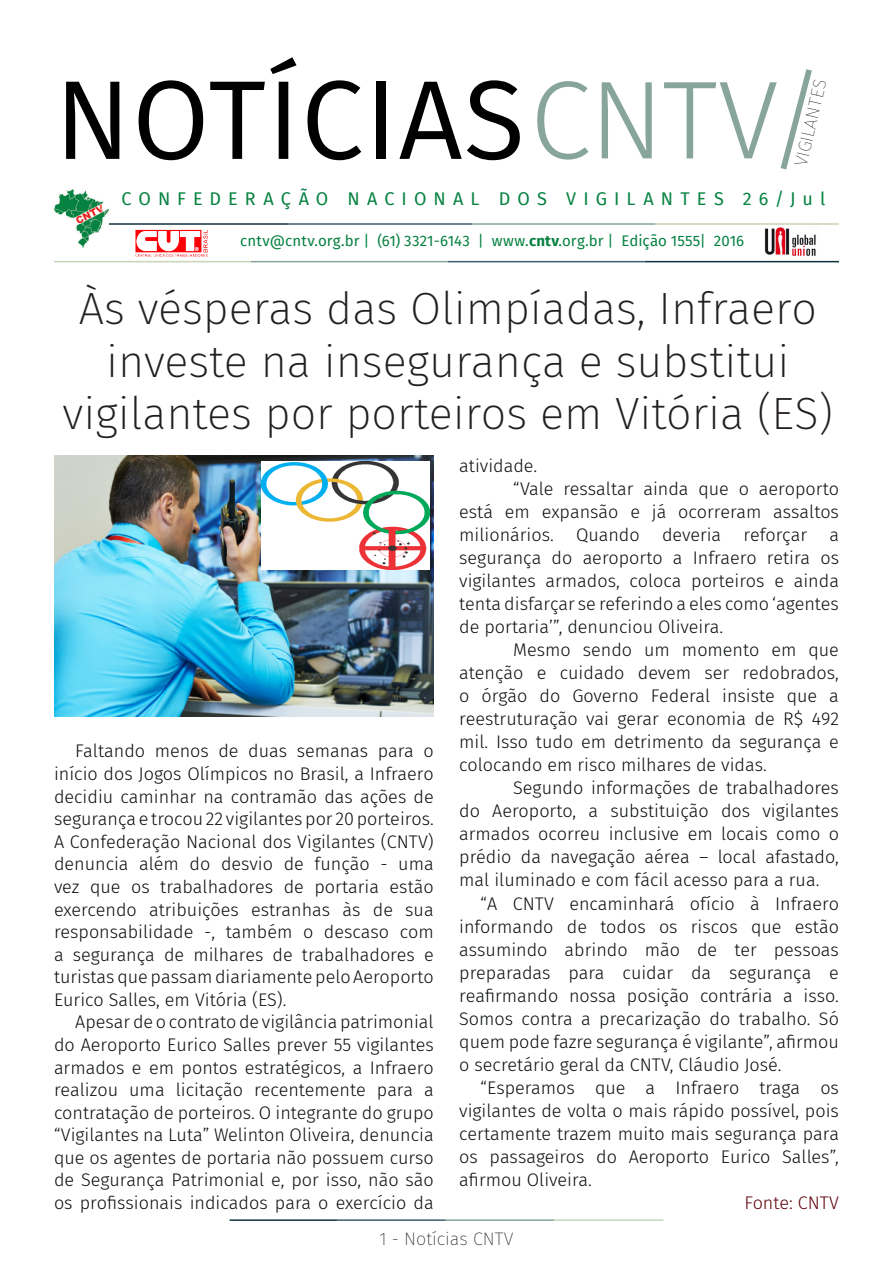
<style>
.page{position:relative;width:893px;height:1263px;background:#fff}
.page>*{position:absolute;margin:0;border:0;box-sizing:border-box;transform-origin:0 0}
.t1{font:112.2px "Fira Sans";letter-spacing:.01em;color:#000}
.t2{font:200 45px/52.5px "Fira Sans";color:#231f20;text-align:center}
.t3{font:300 18.15px/23.1px "Fira Sans";color:#080d0b;text-align:justify}
.t4{font:300 18.15px "Fira Sans";color:#5e000b}
.t5{font:18px "Fira Sans";letter-spacing:.395em;color:#068241}
.t6{font:200 18px "Fira Sans";color:#231f20}
.t7{font:100 18px "Fira Sans";color:#000001}
.t8{font:15px "Fira Sans";letter-spacing:.005em;color:#068241}
.s1{font-weight:300;font-size:111px;color:#87a59a}
.s2{font-weight:700}
</style>
<div class="page">
<hr style="left:230px;top:1219px;width:107px;height:2px;background:#0e323f">
<hr style="left:337px;top:1219px;width:109px;height:2px;background:#3a5f6d">
<hr style="left:446px;top:1219px;width:109px;height:2px;background:#87a59a">
<hr style="left:555px;top:1219px;width:108px;height:2px;background:#c6d5b7">
<img style="left:135px;top:229px;width:73px;height:28px">
<img style="left:764px;top:227px;width:54px;height:34px">
<hr style="left:108px;top:223px;width:181px;height:2px;background:#0e323f">
<hr style="left:289px;top:223px;width:183px;height:2px;background:#3a5f6d">
<hr style="left:472px;top:223px;width:184px;height:2px;background:#87a59a">
<hr style="left:656px;top:223px;width:183px;height:2px;background:#c6d5b7">
<hr style="left:645px;top:261px;width:194px;height:1px;background:#0e323f">
<hr style="left:448px;top:261px;width:197px;height:1px;background:#3a5f6d">
<hr style="left:251px;top:261px;width:197px;height:1px;background:#87a59a">
<hr style="left:54px;top:261px;width:197px;height:1px;background:#c6d5b7">
<img style="left:54px;top:190px;width:54px;height:57px">
<img style="left:54px;top:455px;width:380px;height:261px">
<img style="left:261px;top:461px;width:168px;height:109px">
<p class="t1" style="left:55px;top:36px;width:772px">NOTÍCIAS<span class="s1">CNTV/</span></p>
<p class="t7" style="left:788px;top:163px;width:90px;rotate:-77deg">VIGILANTES</p>
<p class="t5" style="left:122px;top:185px;width:705px">CONFEDERAÇÃO NACIONAL DOS VIGILANTES 26/Jul</p>
<p class="t8" style="left:240px;top:230px;width:505px">cntv@cntv.org.br | (61) 3321-6143 | www.<span class="s2">cntv</span>.org.br | Edição 1555| 2016</p>
<p class="t2" style="left:63px;top:282px;width:772px">Às vésperas das Olimpíadas, Infraero investe na insegurança e substitui vigilantes por porteiros em Vitória (ES)</p>
<p class="t3" style="left:54px;top:740px;width:381px;line-height:22.5px;text-indent:21px">Faltando menos de duas semanas para o início dos Jogos Olímpicos no Brasil, a Infraero decidiu caminhar na contramão das ações de segurança e trocou 22 vigilantes por 20 porteiros.<br>A Confederação Nacional dos Vigilantes (CNTV) denuncia além do desvio de função - uma vez que os trabalhadores de portaria estão exercendo atribuições estranhas às de sua responsabilidade -, também o descaso com a segurança de milhares de trabalhadores e turistas que passam diariamente pelo Aeroporto Eurico Salles, em Vitória (ES).</p>
<p class="t3" style="left:54px;top:1011px;width:381px;line-height:22.5px;text-indent:21px">Apesar de o contrato de vigilância patrimonial do Aeroporto Eurico Salles prever 55 vigilantes armados e em pontos estratégicos, a Infraero realizou uma licitação recentemente para a contratação de porteiros. O integrante do grupo “Vigilantes na Luta” Welinton Oliveira, denuncia que os agentes de portaria não possuem curso de Segurança Patrimonial e, por isso, não são os profissionais indicados para o exercício da</p>
<p class="t3" style="left:459px;top:454px;width:80px">atividade.</p>
<p class="t3" style="left:459px;top:477px;width:381px;text-indent:54px">“Vale ressaltar ainda que o aeroporto está em expansão e já ocorreram assaltos milionários. Quando deveria reforçar a segurança do aeroporto a Infraero retira os vigilantes armados, coloca porteiros e ainda tenta disfarçar se referindo a eles como ‘agentes de portaria’”, denunciou Oliveira.</p>
<p class="t3" style="left:459px;top:638px;width:381px;text-indent:54px">Mesmo sendo um momento em que atenção e cuidado devem ser redobrados, o órgão do Governo Federal insiste que a reestruturação vai gerar economia de R$ 492 mil. Isso tudo em detrimento da segurança e colocando em risco milhares de vidas.</p>
<p class="t3" style="left:459px;top:776px;width:381px;text-indent:54px">Segundo informações de trabalhadores do Aeroporto, a substituição dos vigilantes armados ocorreu inclusive em locais como o prédio da navegação aérea – local afastado, mal iluminado e com fácil acesso para a rua.</p>
<p class="t3" style="left:459px;top:891px;width:381px;text-indent:21px">“A CNTV encaminhará ofício à Infraero informando de todos os riscos que estão assumindo abrindo mão de ter pessoas preparadas para cuidar da segurança e reafirmando nossa posição contrária a isso.<br>Somos contra a precarização do trabalho. Só quem pode fazre segurança é vigilante”, afirmou o secretário geral da CNTV, Cláudio José.</p>
<p class="t3" style="left:459px;top:1076px;width:381px;text-indent:21px">“Esperamos que a Infraero traga os vigilantes de volta o mais rápido possível, pois certamente trazem muito mais segurança para os passageiros do Aeroporto Eurico Salles”, afirmou Oliveira.</p>
<p class="t4" style="left:744px;top:1190px;width:96px">Fonte: CNTV</p>
<p class="t6" style="left:380px;top:1226px;width:135px">1 - Notícias CNTV</p>
</div>
